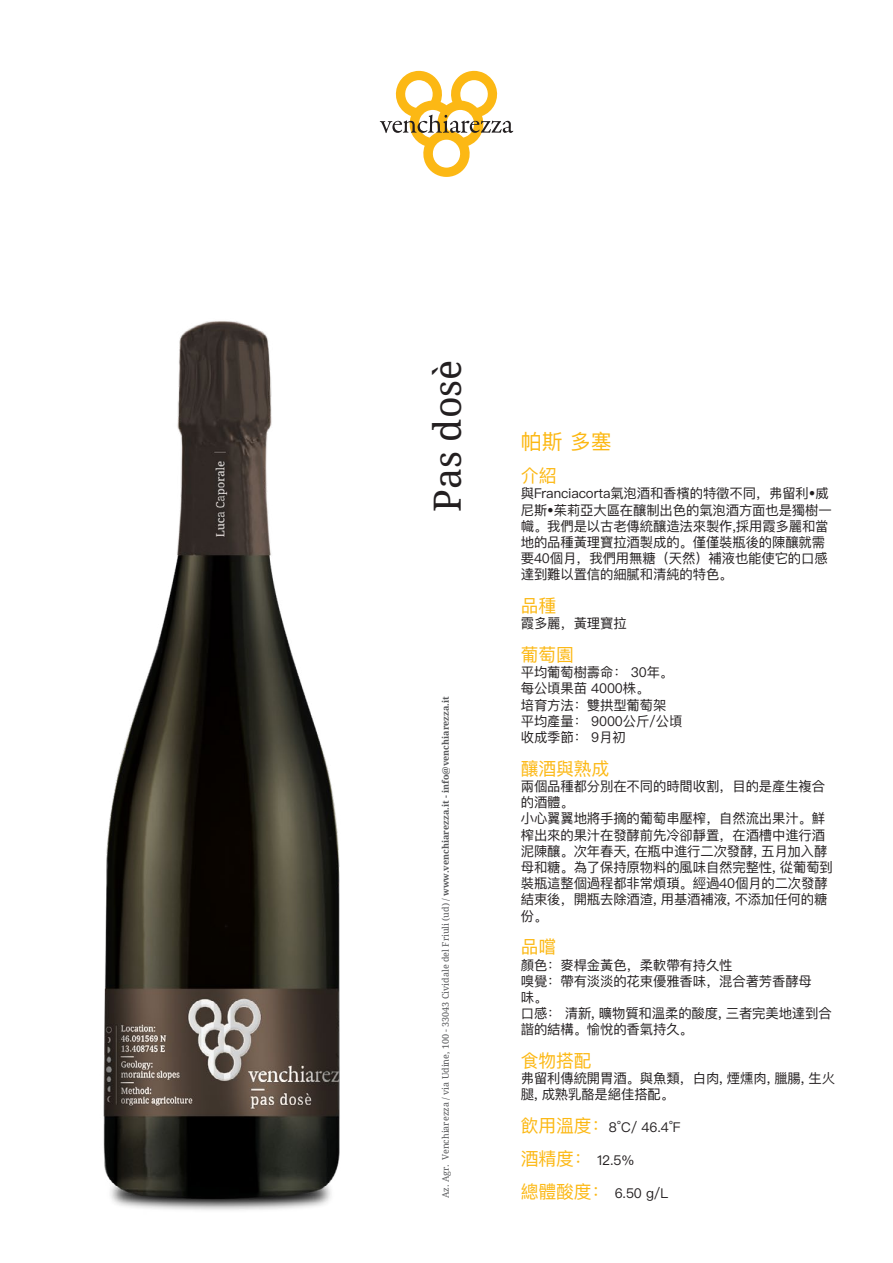
<style>
.page{position:relative;width:893px;height:1263px;background:#fff}
.page>*{position:absolute;margin:0;border:0;box-sizing:border-box;transform-origin:0 0}
.t1{font:37.5px "Droid Serif";color:#231f20}
.t2{font:21px "Ping Fang SC";color:#fcb814}
.t3{font:18px "Ping Fang SC";letter-spacing:-.01em;color:#fcb814}
.t4{font:13.5px/16.2px "Ping Fang SC";letter-spacing:-.01em;color:#231f20}
.t5{font:9px "Droid Serif";color:#57585a}
.s1{font-weight:700}
.s2{font-size:18px;color:#fcb814}
</style>
<div class="page">
<svg style="left:380px;top:71px;width:133px;height:106px"></svg>
<img style="left:103px;top:321px;width:237px;height:889px">
<h1 class="t1" style="left:426px;top:512px;width:154px;rotate:-90deg">Pas dosè</h1>
<p class="t5" style="left:440px;top:1198px;width:503px;rotate:-90deg">Az. Agr. Venchiarezza / via Udine, 100 - 33043 Cividale del Friuli (ud) / <span class="s1">www.venchiarezza.it - info@venchiarezza.it</span></p>
<h2 class="t2" style="left:521px;top:429px;width:92px">帕斯 多塞</h2>
<h3 class="t3" style="left:521px;top:465px;width:37px">介紹</h3>
<p class="t4" style="left:521px;top:485px;width:313px">與Franciacorta氣泡酒和⾹檳的特徵不同，弗留利•威尼斯•茱莉亞⼤區在釀制出色的氣泡酒⽅⾯也是獨樹⼀幟。我們是以古老傳統釀造法來製作,採用霞多麗和當地的品種黃理寶拉酒製成的。僅僅裝瓶後的陳釀就需要40個⽉，我們用無糖（天然）補液也能使它的口感達到難以置信的細膩和清純的特⾊。</p>
<h3 class="t3" style="left:521px;top:595px;width:37px">品種</h3>
<p class="t4" style="left:521px;top:615px;width:107px">霞多麗，黃理寶拉</p>
<h3 class="t3" style="left:521px;top:643px;width:55px">葡萄園</h3>
<p class="t4" style="left:521px;top:664px;width:163px">平均葡萄樹壽命： 30年。每公頃果苗 4000株。<br>培育⽅法：雙拱型葡萄架平均產量： 9000公斤/公頃收成季節： 9⽉初</p>
<h3 class="t3" style="left:521px;top:757px;width:90px">釀酒與熟成</h3>
<p class="t4" style="left:521px;top:778px;width:314px">兩個品種都分別在不同的時間收割，目的是產生複合的酒體。<br>小心翼翼地將手摘的葡萄串壓榨，自然流出果汁。鮮榨出來的果汁在發酵前先冷卻靜置，在酒槽中進行酒泥陳釀。次年春天, 在瓶中進行二次發酵, 五月加入酵母和糖。為了保持原物料的風味自然完整性, 從葡萄到裝瓶這整個過程都非常煩瑣。經過40個⽉的⼆次發酵結束後，開瓶去除酒渣, 用基酒補液, 不添加任何的糖份。</p>
<h3 class="t3" style="left:521px;top:936px;width:37px">品嚐</h3>
<p class="t4" style="left:521px;top:956px;width:312px">顏⾊：麥桿金黃色，柔軟帶有持久性<br>嗅覺：帶有淡淡的花束優雅⾹味，混合著芳香酵⺟<br>味。<br>⼝ 感： 清新, 曠物質和溫柔的酸度, 三者完美地達到合諧的結構。愉悅的香氣持久。</p>
<h3 class="t3" style="left:521px;top:1049px;width:72px">⾷物搭配</h3>
<p class="t4" style="left:521px;top:1070px;width:316px">弗留利傳統開胃酒。與魚類，白⾁, 煙燻肉, 臘腸, 生火腿, 成熟乳酪是絕佳搭配。</p>
<p class="t4" style="left:521px;top:1119px;width:161px"><span class="s2">飲⽤ 溫度：</span>8°C/ 46.4°F</p>
<p class="t4" style="left:521px;top:1152px;width:115px"><span class="s2">酒精度：</span> 12.5%</p>
<p class="t4" style="left:521px;top:1185px;width:149px"><span class="s2">總體酸度：</span> 6.50 g/L</p>
</div>
